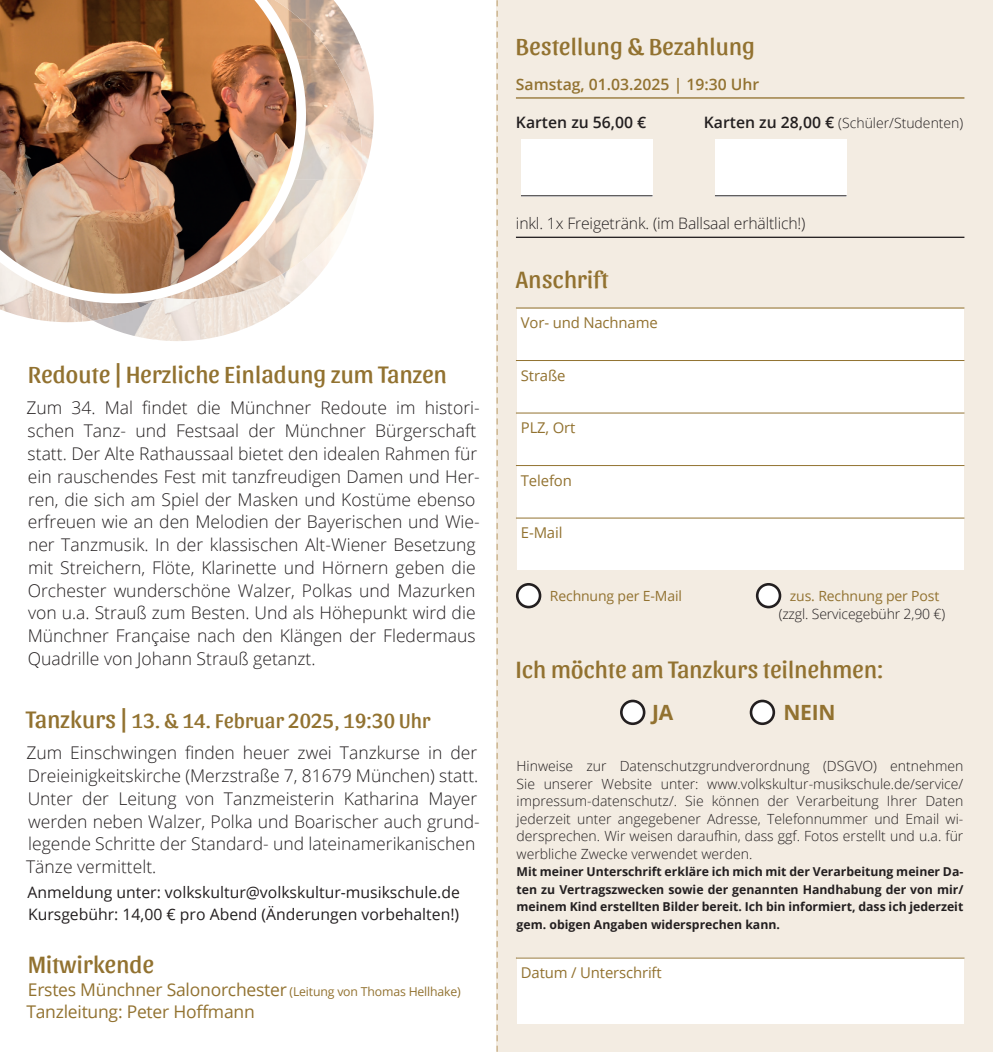
<style>
.page{position:relative;width:993px;height:1052px;background:#fff}
.page>*{position:absolute;margin:0;border:0;box-sizing:border-box;transform-origin:0 0}
.t1{font:24.5px "Sansita";letter-spacing:.01em;color:#927230}
.t2{font:21px "Sansita";letter-spacing:.01em;color:#927230}
.t3{font:700 21px "Open Sans";letter-spacing:-.01em;color:#927230}
.t4{font:300 17.5px/22.8px "Open Sans";color:#231f20}
.t5{font:17.5px/22.8px "Open Sans";letter-spacing:-.015em;color:#927230}
.t6{font:15.75px/22.8px "Open Sans";color:#231f20}
.t7{font:300 15.75px "Open Sans";letter-spacing:-.01em;color:#231f20}
.t8{font:600 15.75px "Open Sans";color:#927230}
.t9{font:600 15.75px "Open Sans";color:#231f20}
.t10{font:14.88px "Open Sans";letter-spacing:-.01em;color:#927230}
.t11{font:300 14px/17.5px "Open Sans";color:#231f20;text-align:justify}
.t12{font:14px "Open Sans";letter-spacing:-.01em;color:#927230}
.t13{font:700 12.25px/17.5px "Open Sans";color:#231f20;text-align:justify}
.s1{font-size:24.5px}
.s2{font-size:12.25px}
.s3{font-weight:600;font-size:15.75px}
</style>
<div class="page">
<div style="left:496px;top:0;width:496px;height:1052px;background:#f3ece2"></div>
<div style="left:516px;top:309px;width:447px;height:260px;background:#fff"></div>
<div style="left:517px;top:956px;width:446px;height:67px;background:#fff"></div>
<hr style="left:515px;top:97px;width:449px;height:2px;background:#927230">
<hr style="left:515px;top:237px;width:449px;height:1px;background:#231f20">
<hr style="left:515px;top:307px;width:449px;height:1px;background:#927230">
<hr style="left:515px;top:360px;width:449px;height:1px;background:#927230">
<hr style="left:515px;top:412px;width:449px;height:1px;background:#927230">
<hr style="left:515px;top:465px;width:449px;height:1px;background:#927230">
<hr style="left:515px;top:517px;width:449px;height:1px;background:#927230">
<hr style="left:515px;top:957px;width:449px;height:1px;background:#927230">
<div style="left:517px;top:584px;width:23px;height:23px;background:#fff;border-radius:50%"></div>
<div style="left:515px;top:583px;width:26px;height:25px;border:3px solid #231f20;border-radius:50%"></div>
<div style="left:757px;top:584px;width:22px;height:23px;background:#fff;border-radius:50%"></div>
<div style="left:755px;top:583px;width:26px;height:25px;border:3px solid #231f20;border-radius:50%"></div>
<svg style="left:496px;top:1px;width:1px;height:1050px"></svg>
<img style="left:200px;top:303px;width:90px;height:37px">
<img style="left:93px;top:303px;width:107px;height:38px">
<img style="left:0;top:303px;width:46px;height:18px">
<img style="left:46px;top:303px;width:47px;height:19px">
<img style="left:69px;top:303px;width:92px;height:17px">
<img style="left:334px;top:1px;width:39px;height:183px">
<img style="left:306px;top:0;width:28px;height:60px">
<img style="left:306px;top:60px;width:56px;height:120px">
<img style="left:306px;top:179px;width:54px;height:110px">
<img style="left:0;top:0;width:306px;height:303px">
<div style="left:521px;top:139px;width:131px;height:57px;background:#fff"></div>
<hr style="left:521px;top:195px;width:131px;height:1px;background:#231f20">
<div style="left:714px;top:139px;width:132px;height:57px;background:#fff"></div>
<hr style="left:714px;top:195px;width:132px;height:1px;background:#231f20">
<div style="left:621px;top:701px;width:23px;height:23px;background:#fff;border-radius:50%"></div>
<div style="left:619px;top:699px;width:26px;height:26px;border:3px solid #231f20;border-radius:50%"></div>
<div style="left:750px;top:701px;width:23px;height:23px;background:#fff;border-radius:50%"></div>
<div style="left:749px;top:699px;width:25px;height:26px;border:3px solid #231f20;border-radius:50%"></div>
<h1 class="t1" style="left:28px;top:360px;width:420px">Redoute | Herzliche Einladung zum Tanzen</h1>
<p class="t4" style="left:26px;top:396px;width:455px">Zum 34. Mal findet die Münchner Redoute im histori&shy;schen Tanz- und Festsaal der Münchner Bürgerschaft statt. Der Alte Rathaussaal bietet den idealen Rahmen für ein rauschendes Fest mit tanzfreudigen Damen und Her&shy;ren, die sich am Spiel der Masken und Kostüme ebenso erfreuen wie an den Melodien der Bayerischen und Wie&shy;ner Tanzmusik. In der klassischen Alt-Wiener Besetzung mit Streichern, Flöte, Klarinette und Hörnern geben die Orchester wunderschöne Walzer, Polkas und Mazurken von u.a. Strauß zum Besten. Und als Höhepunkt wird die Münchner Française nach den Klängen der Fledermaus Quadrille von Johann Strauß getanzt.</p>
<p class="t2" style="left:26px;top:708px;width:405px"><span class="s1">Tanzkurs |</span> 13. &amp; 14. Februar 2025, 19:30 Uhr</p>
<p class="t4" style="left:26px;top:741px;width:455px">Zum Einschwingen finden heuer zwei Tanzkurse in der Dreieinigkeitskirche (Merzstraße 7, 81679 München) statt.<br>Unter der Leitung von Tanzmeisterin Katharina Mayer werden neben Walzer, Polka und Boarischer auch grund&shy;legende Schritte der Standard- und lateinamerikanischen Tänze vermittelt.</p>
<p class="t6" style="left:28px;top:880px;width:433px">Anmeldung unter: volkskultur@volkskultur-musikschule.de<br>Kursgebühr: 14,00 € pro Abend (Änderungen vorbehalten!)</p>
<h1 class="t1" style="left:28px;top:950px;width:127px">Mitwirkende</h1>
<p class="t5" style="left:26px;top:977px;width:436px">Erstes Münchner Salonorchester <span class="s2">(Leitung von Thomas Hellhake)<br></span>Tanzleitung: Peter Hoffmann</p>
<h1 class="t1" style="left:515px;top:32px;width:240px">Bestellung &amp; Bezahlung</h1>
<p class="t8" style="left:515px;top:73px;width:245px">Samstag, 01.03.2025 | 19:30 Uhr</p>
<p class="t9" style="left:515px;top:111px;width:132px">Karten zu 56,00 €</p>
<p class="t11" style="left:703px;top:113px;width:261px"><span class="s3">Karten zu 28,00 €</span> (Schüler/Studenten)</p>
<p class="t7" style="left:515px;top:213px;width:291px">inkl. 1x Freigetränk. (im Ballsaal erhältlich!)</p>
<h1 class="t1" style="left:515px;top:265px;width:94px">Anschrift</h1>
<p class="t10" style="left:520px;top:313px;width:138px">Vor- und Nachname</p>
<p class="t10" style="left:520px;top:365px;width:46px">Straße</p>
<p class="t10" style="left:520px;top:418px;width:56px">PLZ, Ort</p>
<p class="t10" style="left:520px;top:470px;width:52px">Telefon</p>
<p class="t10" style="left:520px;top:523px;width:43px">E-Mail</p>
<p class="t12" style="left:549px;top:587px;width:133px">Rechnung per E-Mail</p>
<p class="t12" style="left:789px;top:587px;width:151px">zus. Rechnung per Post</p>
<p class="t11" style="left:778px;top:604px;width:168px">(zzgl. Servicegebühr 2,90 €)</p>
<h1 class="t1" style="left:515px;top:656px;width:369px">Ich möchte am Tanzkurs teilnehmen:</h1>
<p class="t3" style="left:651px;top:698px;width:23px">JA</p>
<p class="t3" style="left:783px;top:698px;width:54px">NEIN</p>
<p class="t11" style="left:516px;top:757px;width:448px">Hinweise zur Datenschutzgrundverordnung (DSGVO) entnehmen Sie unserer Website unter: www.volkskultur-musikschule.de/service/ impressum-datenschutz/. Sie können der Verarbeitung Ihrer Daten jederzeit unter angegebener Adresse, Telefonnummer und Email wi&shy;dersprechen. Wir weisen daraufhin, dass ggf. Fotos erstellt und u.a. für werbliche Zwecke verwendet werden.</p>
<p class="t13" style="left:516px;top:863px;width:448px">Mit meiner Unterschrift erkläre ich mich mit der Verarbeitung meiner Da&shy;ten zu Vertragszwecken sowie der genannten Handhabung der von mir/ meinem Kind erstellten Bilder bereit. Ich bin informiert, dass ich jederzeit gem. obigen Angaben widersprechen kann.</p>
<p class="t10" style="left:520px;top:962px;width:142px">Datum / Unterschrift</p>
</div>
